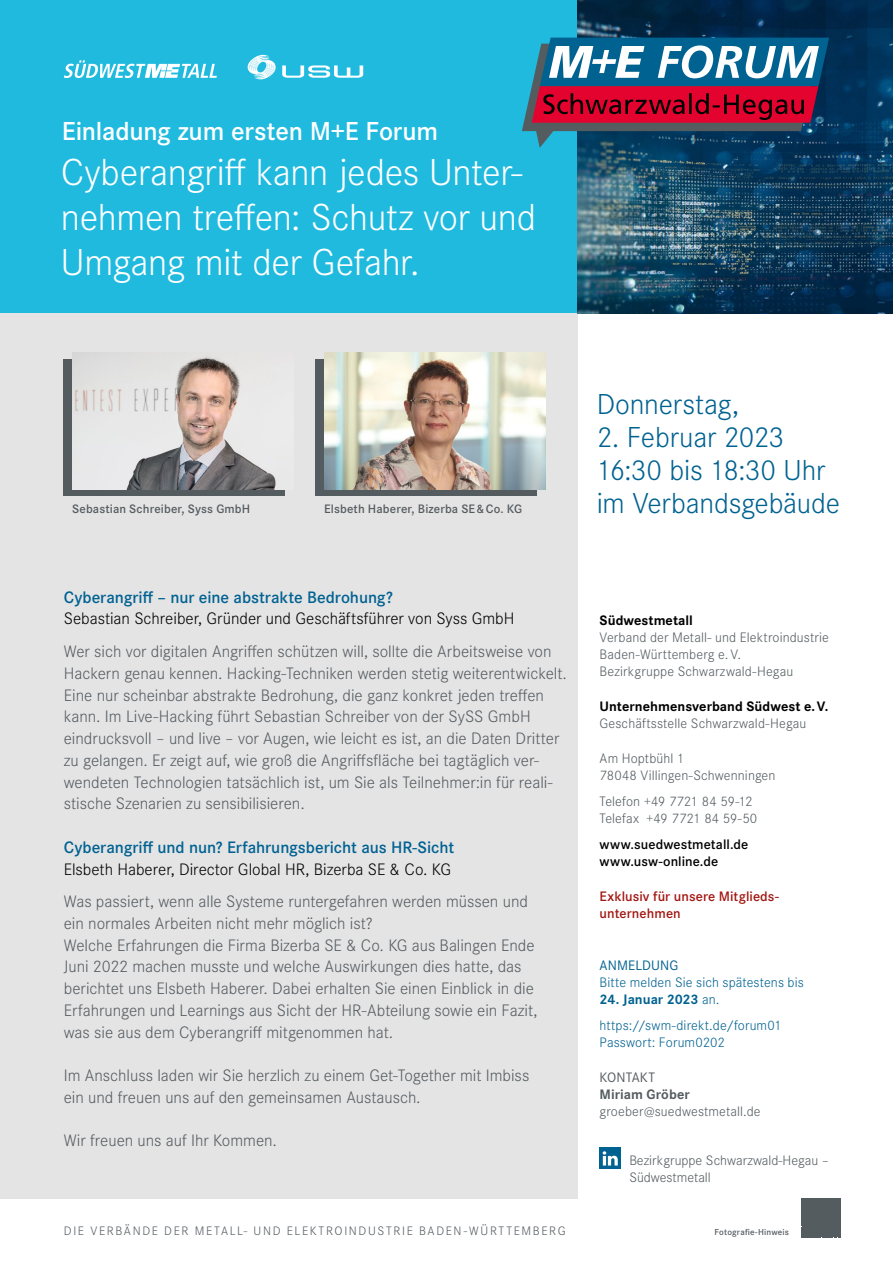
<style>
.page{position:relative;width:893px;height:1263px;background:#fff}
.page>*{position:absolute;margin:0;border:0;box-sizing:border-box;transform-origin:0 0}
.t1{font:300 39px/45px "Corporate S";letter-spacing:-.01em;color:#fff}
.t2{font:300 30px/33px "Corporate S";letter-spacing:-.005em;color:#006291}
.t3{font:600 27px "Corporate S";letter-spacing:-.01em;color:#fff}
.t4{font:300 17.25px/21.8px "Corporate S";color:#545c60}
.t5{font:300 17.25px "Corporate S";color:#000}
.t6{font:600 17.25px "Corporate S";color:#006291}
.t7{font:300 14.25px/17.2px "Corporate S";letter-spacing:.005em;color:#545c60}
.t8{font:300 14.25px/26px "Corporate S";letter-spacing:.01em;color:#006291}
.t9{font:700 14.25px "Corporate S";letter-spacing:.005em;color:#000}
.t10{font:600 14.25px/17.2px "Corporate S";letter-spacing:.005em;color:#000}
.t11{font:600 14.25px/17.2px "Corporate S";letter-spacing:.005em;color:#a21510}
.t12{font:700 14.25px "Corporate S";color:#545c60}
.t13{font:14.25px "Corporate S";letter-spacing:.01em;color:#006291}
.t14{font:14.25px "Corporate S";letter-spacing:.01em;color:#545c60}
.t15{font:300 12.75px "Corporate S";letter-spacing:.13em;color:#545c60}
.t16{font:600 12.75px "Corporate S";letter-spacing:.01em;color:#545c60}
.t17{font:600 9px "Corporate S";letter-spacing:.02em;color:#545c60}
.s1{font-weight:700}
</style>
<div class="page">
<div style="left:0;top:0;width:577px;height:313px;background:#20badf"></div>
<div style="left:0;top:313px;width:577px;height:886px;background:#e5e4e5"></div>
<svg style="left:64px;top:60px;width:153px;height:18px"></svg>
<svg style="left:282px;top:65px;width:81px;height:13px"></svg>
<img style="left:254px;top:63px;width:22px;height:16px">
<img style="left:262px;top:63px;width:12px;height:15px">
<img style="left:249px;top:71px;width:5px;height:3px">
<img style="left:247px;top:55px;width:23px;height:16px">
<svg style="left:254px;top:60px;width:16px;height:14px"></svg>
<img style="left:249px;top:57px;width:11px;height:14px">
<svg style="left:600px;top:1148px;width:21px;height:21px"></svg>
<svg style="left:603px;top:1151px;width:15px;height:14px"></svg>
<div style="left:801px;top:1198px;width:40px;height:40px;background:#545c60"></div>
<img style="left:577px;top:0;width:316px;height:313px">
<div style="left:64px;top:360px;width:221px;height:136px;background:#545c60"></div>
<img style="left:72px;top:353px;width:213px;height:136px">
<div style="left:316px;top:360px;width:221px;height:136px;background:#545c60"></div>
<img style="left:324px;top:353px;width:221px;height:136px">
<svg style="left:522px;top:38px;width:307px;height:110px;background:#635575"></svg>
<h3 class="t3" style="left:62px;top:113px;width:378px">Einladung zum ersten M+E Forum</h3>
<h1 class="t1" style="left:61px;top:148px;width:477px">Cyberangriff kann jedes Unter&shy;nehmen treffen: Schutz vor und<br>Umgang mit der Gefahr.</h1>
<p class="t16" style="left:72px;top:500px;width:179px">Sebastian Schreiber, Syss GmbH</p>
<p class="t16" style="left:324px;top:500px;width:199px">Elsbeth Haberer, Bizerba SE &amp; Co. KG</p>
<p class="t6" style="left:64px;top:585px;width:331px">Cyberangriff – nur eine abstrakte Bedrohung?</p>
<p class="t5" style="left:64px;top:607px;width:452px">Sebastian Schreiber, Gründer und Geschäftsführer von Syss GmbH</p>
<p class="t4" style="left:64px;top:640px;width:505px">Wer sich vor digitalen Angriffen schützen will, sollte die Arbeitsweise von Hackern genau kennen. Hacking-Techniken werden stetig weiterentwickelt.<br>Eine nur scheinbar abstrakte Bedrohung, die ganz konkret jeden treffen kann. Im Live-Hacking führt Sebastian Schreiber von der SySS GmbH eindrucksvoll – und live – vor Augen, wie leicht es ist, an die Daten Dritter zu gelangen. Er zeigt auf, wie groß die Angriffsfläche bei tagtäglich ver&shy;wendeten Technologien tatsächlich ist, um Sie als Teilnehmer:in für reali&shy;stische Szenarien zu sensibilisieren.</p>
<p class="t6" style="left:64px;top:835px;width:392px">Cyberangriff und nun? Erfahrungsbericht aus HR-Sicht</p>
<p class="t5" style="left:64px;top:858px;width:389px">Elsbeth Haberer, Director Global HR, Bizerba SE &amp; Co. KG</p>
<p class="t4" style="left:64px;top:890px;width:475px">Was passiert, wenn alle Systeme runtergefahren werden müssen und ein normales Arbeiten nicht mehr möglich ist?<br>Welche Erfahrungen die Firma Bizerba SE &amp; Co. KG aus Balingen Ende Juni 2022 machen musste und welche Auswirkungen dies hatte, das berichtet uns Elsbeth Haberer. Dabei erhalten Sie einen Einblick in die Erfahrungen und Learnings aus Sicht der HR-Abteilung sowie ein Fazit, was sie aus dem Cyberangriff mitgenommen hat.</p>
<p class="t4" style="left:64px;top:1064px;width:467px">Im Anschluss laden wir Sie herzlich zu einem Get-Together mit Imbiss ein und freuen uns auf den gemeinsamen Austausch.</p>
<p class="t4" style="left:64px;top:1129px;width:215px">Wir freuen uns auf Ihr Kommen.</p>
<p class="t15" style="left:64px;top:1223px;width:503px">DIE VERBÄNDE DER METALL- UND ELEKTROINDUSTRIE BADEN-WÜRTTEMBERG</p>
<h2 class="t2" style="left:597px;top:386px;width:144px">Donnerstag,</h2>
<h2 class="t2" style="left:597px;top:419px;width:245px">2. Februar 2023<br>16:30 bis 18:30 Uhr im Verbandsgebäude</h2>
<p class="t9" style="left:600px;top:610px;width:95px">Südwestmetall</p>
<p class="t7" style="left:600px;top:628px;width:231px">Verband der Metall- und Elektroindustrie<br>Baden-Württemberg e. V.<br>Bezirkgruppe Schwarzwald-Hegau</p>
<p class="t9" style="left:600px;top:696px;width:230px">Unternehmensverband Südwest e. V.</p>
<p class="t7" style="left:600px;top:714px;width:208px">Geschäftsstelle Schwarzwald-Hegau</p>
<p class="t7" style="left:600px;top:749px;width:177px">Am Hoptbühl 1<br>78048 Villingen-Schwenningen</p>
<p class="t7" style="left:600px;top:792px;width:159px">Telefon +49 7721 84 59-12<br>Telefax +49 7721 84 59-50</p>
<p class="t10" style="left:600px;top:835px;width:150px">www.suedwestmetall.de www.usw-online.de</p>
<p class="t11" style="left:600px;top:887px;width:181px">Exklusiv für unsere Mitglieds&shy;unternehmen</p>
<p class="t13" style="left:600px;top:955px;width:80px">ANMELDUNG</p>
<p class="t8" style="left:600px;top:969px;width:206px">Bitte melden Sie sich spätestens bis</p>
<p class="t8" style="left:600px;top:986px;width:184px"><span class="s1">24. Januar 2023</span> an. https://swm-direkt.de/forum01</p>
<p class="t8" style="left:600px;top:1029px;width:127px">Passwort: Forum0202</p>
<p class="t14" style="left:600px;top:1068px;width:57px">KONTAKT</p>
<p class="t12" style="left:600px;top:1084px;width:92px">Miriam Gröber</p>
<p class="t7" style="left:600px;top:1102px;width:163px">groeber@suedwestmetall.de</p>
<p class="t7" style="left:629px;top:1151px;width:201px">Bezirkgruppe Schwarzwald-Hegau –<br>Südwestmetall</p>
<p class="t17" style="left:715px;top:1226px;width:76px">Fotografie-Hinweis</p>
</div>
